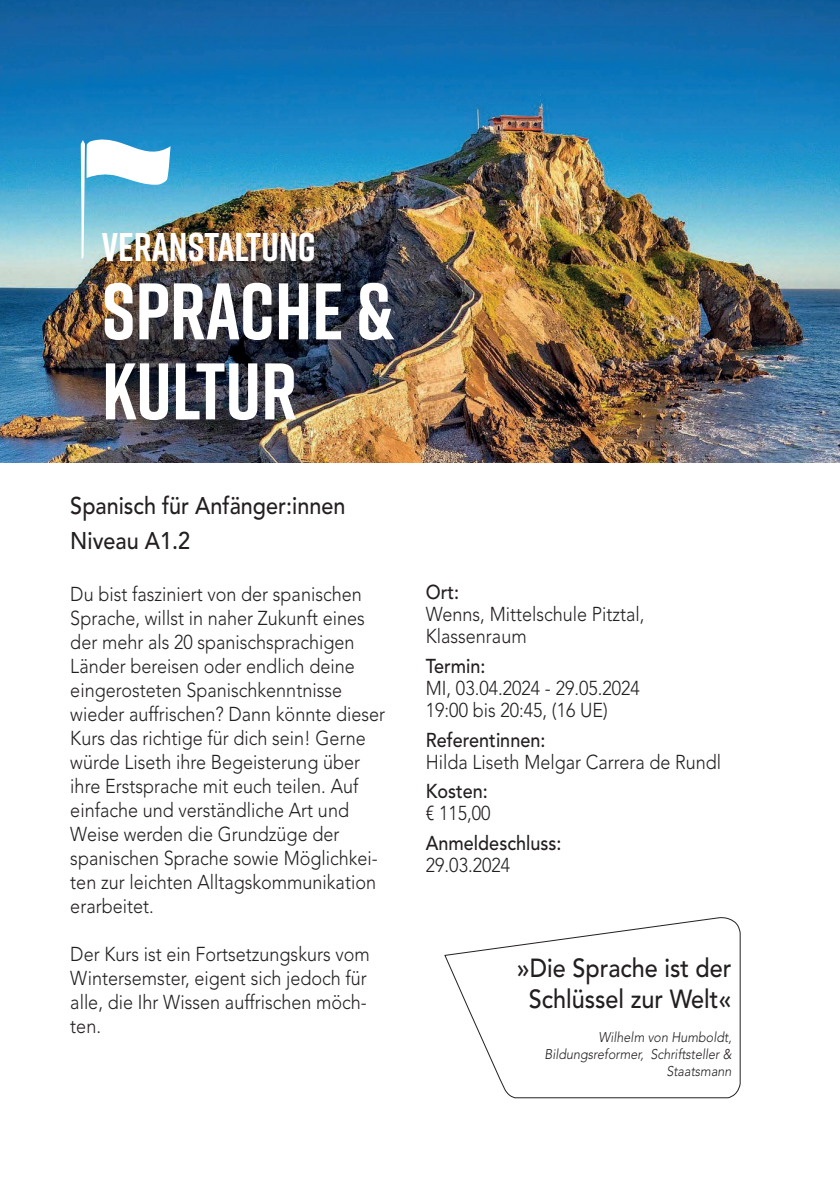
<style>
.page{position:relative;width:840px;height:1191px;background:#fff}
.page>*{position:absolute;margin:0;border:0;box-sizing:border-box;transform-origin:0 0}
.t1{font:700 80px/80px "Rift";color:#fff}
.t2{font:700 40px "Rift";color:#fff}
.t3{font:500 26px/31.2px "Avenir LT Std";color:#231f20;text-align:center}
.t4{font:500 24px/34.4px "Avenir LT Std";color:#231f20;scale:.9 1}
.t5{font:300 20px/24px "Avenir LT Std";color:#231f20;scale:.9 1}
.t6{font:500 20px "Avenir LT Std";color:#231f20;scale:.9 1}
.t7{font:italic 300 14px/16.8px "Avenir LT Std";color:#231f20;text-align:right;scale:.9 1}
</style>
<div class="page">
<img style="left:0;top:0;width:839px;height:462px">
<img style="left:81px;top:139px;width:89px;height:119px">
<svg style="left:444px;top:917px;width:296px;height:181px"></svg>
<h2 class="t2" style="left:102px;top:219px;width:215px">VERANSTALTUNG</h2>
<h1 class="t1" style="left:102px;top:270px;width:293px">SPRACHE &amp;<br>KULTUR</h1>
<p class="t4" style="left:70px;top:489px;width:307px">Spanisch für Anfänger:innen<br>Niveau A1.2</p>
<p class="t5" style="left:70px;top:582px;width:351px">Du bist fasziniert von der spanischen Sprache, willst in naher Zukunft eines der mehr als 20 spanischsprachigen Länder bereisen oder endlich deine eingerosteten Spanischkenntnisse wieder auffrischen? Dann könnte dieser Kurs das richtige für dich sein! Gerne würde Liseth ihre Begeisterung über ihre Erstsprache mit euch teilen. Auf einfache und verständliche Art und Weise werden die Grundzüge der spanischen Sprache sowie Möglichkei&shy;ten zur leichten Alltagskommunikation erarbeitet.</p>
<p class="t5" style="left:70px;top:942px;width:334px">Der Kurs ist ein Fortsetzungskurs vom<br>Wintersemster, eigent sich jedoch für alle, die Ihr Wissen auffrischen möch&shy;ten.</p>
<p class="t6" style="left:425px;top:580px;width:39px">Ort:</p>
<p class="t5" style="left:425px;top:603px;width:244px;line-height:22px">Wenns, Mittelschule Pitztal,<br>Klassenraum</p>
<p class="t6" style="left:425px;top:654px;width:68px">Termin:</p>
<p class="t5" style="left:425px;top:677px;width:239px;line-height:22px">MI, 03.04.2024 - 29.05.2024<br>19:00 bis 20:45, (16 UE)</p>
<p class="t6" style="left:425px;top:728px;width:134px">Referentinnen:</p>
<p class="t5" style="left:425px;top:750px;width:329px">Hilda Liseth Melgar Carrera de Rundl</p>
<p class="t6" style="left:425px;top:779px;width:70px">Kosten:</p>
<p class="t5" style="left:425px;top:801px;width:73px">€ 115,00</p>
<p class="t6" style="left:425px;top:831px;width:152px">Anmeldeschluss:</p>
<p class="t5" style="left:425px;top:853px;width:95px">29.03.2024</p>
<h3 class="t3" style="left:516px;top:952px;width:216px">»Die Sprache ist der<br>Schlüssel zur Welt«</h3>
<p class="t7" style="left:544px;top:1029px;width:209px">Wilhelm von Humboldt,<br>Bildungsreformer, Schriftsteller &amp;<br>Staatsmann</p>
</div>
